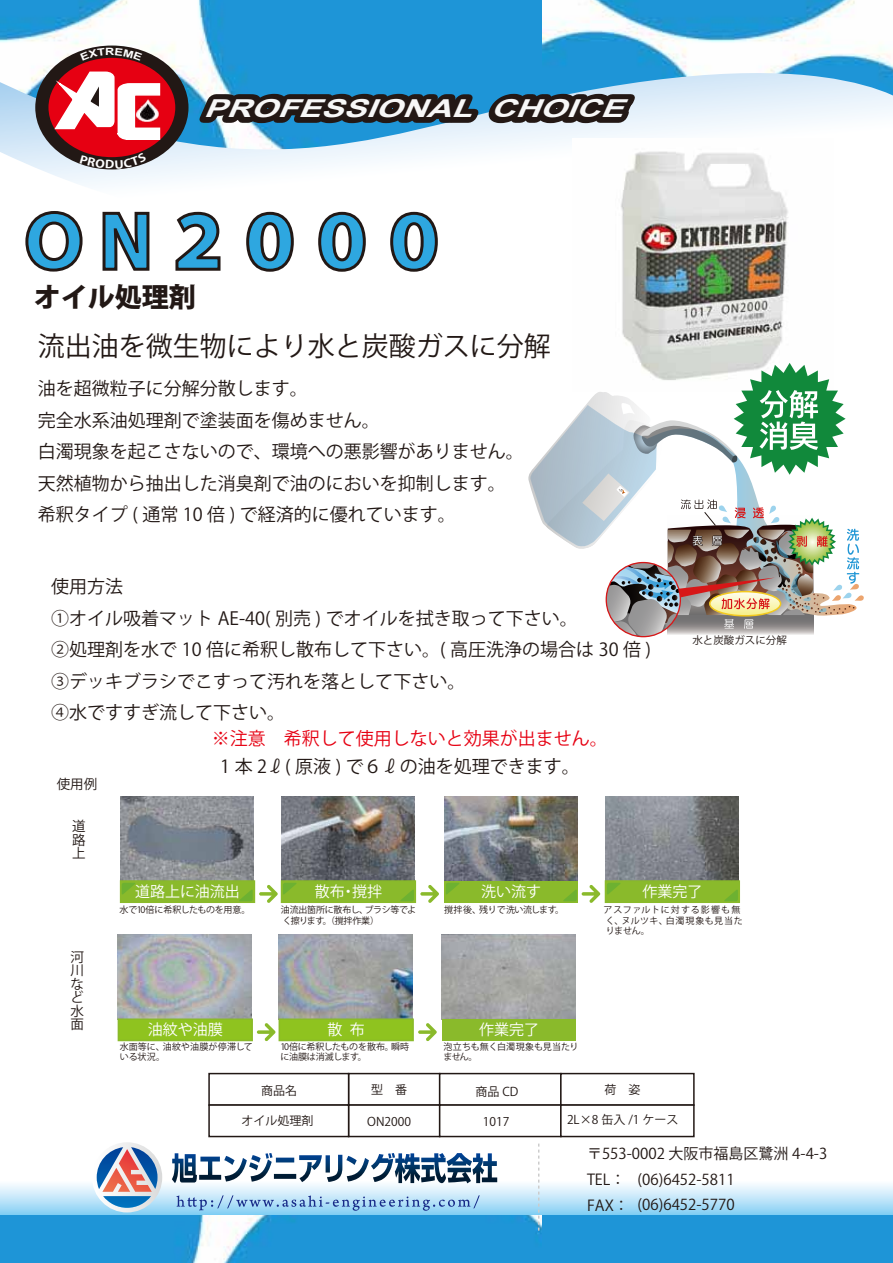
<style>
.page{position:relative;width:893px;height:1263px;background:#fff}
.page>*{position:absolute;margin:0;border:0;box-sizing:border-box;transform-origin:0 0}
.t1{font:800 72px "Koz Go Pro";color:#2ea7e0}
.t2{font:27px "Koz Go Pro";color:#221815}
.t3{font:800 27px "Koz Go Pro";color:#221815}
.t4{font:italic 700 24.75px "Arial";color:#fff;scale:1.38 1}
.t5{font:18px/31.5px "Koz Go Pro";color:#221815}
.t6{font:18px "Koz Go Pro";color:#e60012}
.t7{font:15px/26.2px "Koz Go Pro";color:#221815}
.t8{font:15px "Rodin NTLG Pro DB 90 ms RKSJ H";color:#fff}
.t9{font:13.5px/13.5px "Koz Go Pro";color:#221815;text-align:justify}
.t10{font:13.5px "Koz Go Pr 6 N";color:#221815}
.t11{font:12px "Koz Go Pro";color:#221815}
.t12{font:10.5px "Koz Go Pro";color:#221815}
.t13{font:700 10.05px "Arial";color:#fff;scale:1.25 1}
.t14{font:9px/10.5px "New Rodin Pro L 90 ms RKSJ H";letter-spacing:-.01em;color:#221714}
.t15{font:9px/10.5px "New Rodin Pro L 90 ms RKSJ H";letter-spacing:.05em;color:#221714}
.t16{font:9px/10.5px "New Rodin Pro L 90 ms RKSJ H";letter-spacing:.01em;color:#221714}
.t17{font:9px "New Rodin Pro L 90 ms RKSJ H";letter-spacing:-.04em;color:#221714}
.t18{font:9px "New Rodin Pro L 90 ms RKSJ H";letter-spacing:-.03em;color:#221714}
.t19{font:9px "New Rodin Pro L 90 ms RKSJ H";letter-spacing:.085em;color:#221714}
.t20{font:9px "New Rodin Pro L 90 ms RKSJ H";letter-spacing:-.06em;color:#221714}
</style>
<div class="page">
<svg style="left:0;top:0;width:893px;height:186px"></svg>
<svg style="left:189px;top:74px;width:457px;height:70px;background:#517f9a"></svg>
<div style="left:35px;top:46px;width:153px;height:123px;background:#221815;border-radius:50%"></div>
<div style="left:48px;top:58px;width:127px;height:99px;background:#e60012;border-radius:50%"></div>
<svg style="left:52px;top:71px;width:109px;height:70px"></svg>
<img style="left:137px;top:99px;width:22px;height:23px">
<img style="left:141px;top:104px;width:13px;height:15px">
<svg style="left:0;top:1155px;width:893px;height:61px"></svg>
<div style="left:0;top:1216px;width:893px;height:47px;background:#1e95d7"></div>
<svg style="left:92px;top:1142px;width:70px;height:70px"></svg>
<svg style="left:538px;top:1143px;width:1px;height:90px"></svg>
<svg style="left:172px;top:1153px;width:325px;height:30px"></svg>
<svg style="left:176px;top:1195px;width:304px;height:16px;background:#9bc5e8"></svg>
<img style="left:573px;top:138px;width:261px;height:225px">
<img style="left:120px;top:796px;width:134px;height:84px">
<img style="left:281px;top:796px;width:134px;height:84px">
<img style="left:444px;top:796px;width:134px;height:85px">
<img style="left:605px;top:796px;width:134px;height:84px">
<div style="left:120px;top:880px;width:135px;height:23px;background:#8aba2b;border:2px solid #8aba2b"></div>
<div style="left:281px;top:880px;width:135px;height:23px;background:#8aba2b;border:2px solid #8aba2b"></div>
<div style="left:444px;top:881px;width:134px;height:21px;background:#8aba2b"></div>
<div style="left:605px;top:880px;width:135px;height:23px;background:#8aba2b;border:2px solid #8aba2b"></div>
<svg style="left:420px;top:885px;width:19px;height:18px"></svg>
<svg style="left:239px;top:889px;width:14px;height:12px"></svg>
<svg style="left:122px;top:883px;width:13px;height:12px"></svg>
<svg style="left:400px;top:889px;width:14px;height:12px"></svg>
<svg style="left:259px;top:883px;width:38px;height:20px"></svg>
<svg style="left:563px;top:885px;width:37px;height:18px"></svg>
<svg style="left:446px;top:883px;width:13px;height:12px"></svg>
<svg style="left:724px;top:889px;width:14px;height:12px"></svg>
<svg style="left:607px;top:883px;width:14px;height:12px"></svg>
<img style="left:118px;top:934px;width:133px;height:84px">
<img style="left:279px;top:934px;width:133px;height:84px">
<img style="left:442px;top:934px;width:133px;height:85px">
<div style="left:118px;top:1018px;width:135px;height:23px;background:#8fc31f;border:2px solid #8aba2b"></div>
<div style="left:279px;top:1018px;width:135px;height:23px;background:#8fc31f;border:2px solid #8aba2b"></div>
<div style="left:442px;top:1019px;width:134px;height:21px;background:#8aba2b"></div>
<svg style="left:257px;top:1023px;width:18px;height:18px"></svg>
<svg style="left:418px;top:1023px;width:19px;height:18px"></svg>
<svg style="left:25px;top:211px;width:58px;height:61px"></svg>
<svg style="left:102px;top:211px;width:48px;height:60px"></svg>
<svg style="left:175px;top:211px;width:46px;height:60px"></svg>
<svg style="left:246px;top:211px;width:48px;height:61px"></svg>
<svg style="left:318px;top:211px;width:48px;height:61px"></svg>
<svg style="left:390px;top:211px;width:48px;height:61px"></svg>
<div style="left:348px;top:1073px;width:92px;height:33px;background:#fff;border:2px solid #221815"></div>
<div style="left:348px;top:1104px;width:92px;height:33px;background:#fff;border:2px solid #221815"></div>
<div style="left:439px;top:1073px;width:123px;height:33px;background:#fff;border:2px solid #221815"></div>
<div style="left:439px;top:1104px;width:123px;height:33px;background:#fff;border:2px solid #221815"></div>
<div style="left:560px;top:1073px;width:135px;height:33px;background:#fff;border:2px solid #221815"></div>
<div style="left:560px;top:1104px;width:135px;height:33px;background:#fff;border:2px solid #221815"></div>
<div style="left:208px;top:1073px;width:141px;height:33px;background:#fff;border:2px solid #221815"></div>
<div style="left:208px;top:1104px;width:141px;height:33px;background:#fff;border:2px solid #221815"></div>
<svg style="left:528px;top:363px;width:336px;height:274px"></svg>
<svg style="left:80px;top:48px;width:25px;height:13px"></svg>
<svg style="left:115px;top:48px;width:27px;height:13px"></svg>
<svg style="left:80px;top:153px;width:67px;height:16px"></svg>
<p class="t13" style="left:105px;top:44px;width:9px">R</p>
<h3 class="t4" style="left:203px;top:92px;width:316px">PROFESSIONAL CHOICE</h3>
<h1 class="t1" style="left:18px;top:196px;width:434px">ＯＮ２０００</h1>
<h2 class="t3" style="left:34px;top:280px;width:164px">オイル処理剤</h2>
<h2 class="t2" style="left:38px;top:328px;width:515px">流出油を微生物により水と炭酸ガスに分解</h2>
<p class="t5" style="left:38px;top:373px;width:487px">油を超微粒子に分解分散します。<br>完全水系油処理剤で塗装面を傷めません。<br>白濁現象を起こさないので、環境への悪影響がありません。天然植物から抽出した消臭剤で油のにおいを抑制します。希釈タイプ ( 通常 10 倍 ) で経済的に優れています。</p>
<p class="t5" style="left:51px;top:571px;width:601px">使用方法<br>①オイル吸着マット AE-40( 別売 ) でオイルを拭き取って下さい。<br>②処理剤を水で 10 倍に希釈し散布して下さい。( 高圧洗浄の場合は 30 倍 )<br>③デッキブラシでこすって汚れを落として下さい。<br>④水ですすぎ流して下さい。</p>
<p class="t6" style="left:212px;top:727px;width:397px">※注意　希釈して使用しないと効果が出ません。</p>
<p class="t5" style="left:220px;top:751px;width:361px">1 本 2ℓ( 原液 ) で６ℓの油を処理できます。</p>
<p class="t10" style="left:57px;top:777px;width:42px">使用例</p>
<p class="t9" style="left:72px;top:820px;width:15px">道路上</p>
<p class="t12" style="left:692px;top:633px;width:96px">水と炭酸ガスに分解</p>
<p class="t9" style="left:70px;top:950px;width:15px">河川など水面</p>
<p class="t8" style="left:135px;top:883px;width:106px">道路上に油流出</p>
<p class="t8" style="left:315px;top:883px;width:69px">散布・撹拌</p>
<p class="t8" style="left:481px;top:883px;width:61px">洗い流す</p>
<p class="t8" style="left:642px;top:883px;width:61px">作業完了</p>
<p class="t20" style="left:283px;top:915px;width:98px">く擦ります。（撹拌作業）</p>
<p class="t15" style="left:606px;top:915px;width:139px">く、ヌルツキ、白濁現象も見当たりません。</p>
<p class="t14" style="left:119px;top:905px;width:133px">水で10倍に希釈したものを用意。</p>
<p class="t17" style="left:281px;top:905px;width:137px">油流出箇所に散布し、ブラシ等でよ</p>
<p class="t18" style="left:444px;top:905px;width:121px">撹拌後、残りで洗い流します。</p>
<p class="t19" style="left:604px;top:905px;width:138px">アスファルトに対する影響も無</p>
<p class="t8" style="left:148px;top:1021px;width:76px">油紋や油膜</p>
<p class="t8" style="left:327px;top:1021px;width:39px">散布</p>
<p class="t8" style="left:479px;top:1021px;width:61px">作業完了</p>
<p class="t14" style="left:443px;top:1041px;width:137px">泡立ちも無く白濁現象も見当たりません。</p>
<p class="t16" style="left:120px;top:1041px;width:135px">水面等に、油紋や油膜が停滞している状況。</p>
<p class="t14" style="left:280px;top:1041px;width:130px">10倍に希釈したものを散布。瞬時に油膜は消滅します。</p>
<p class="t11" style="left:261px;top:1082px;width:37px">商品名</p>
<p class="t11" style="left:371px;top:1082px;width:37px">型　番</p>
<p class="t11" style="left:475px;top:1084px;width:44px">商品 CD</p>
<p class="t11" style="left:604px;top:1081px;width:37px">荷　姿</p>
<p class="t11" style="left:242px;top:1113px;width:73px">オイル処理剤</p>
<p class="t11" style="left:367px;top:1114px;width:45px">ON2000</p>
<p class="t11" style="left:483px;top:1113px;width:28px">1017</p>
<p class="t11" style="left:567px;top:1112px;width:113px">2L×8 缶入 /1 ケース</p>
<p class="t7" style="left:587px;top:1140px;width:242px">〒553-0002 大阪市福島区鷺洲 4-4-3<br>TEL：<br>FAX：</p>
<p class="t7" style="left:638px;top:1168px;width:99px;line-height:24.6px">(06)6452-5811 (06)6452-5770</p>
</div>
